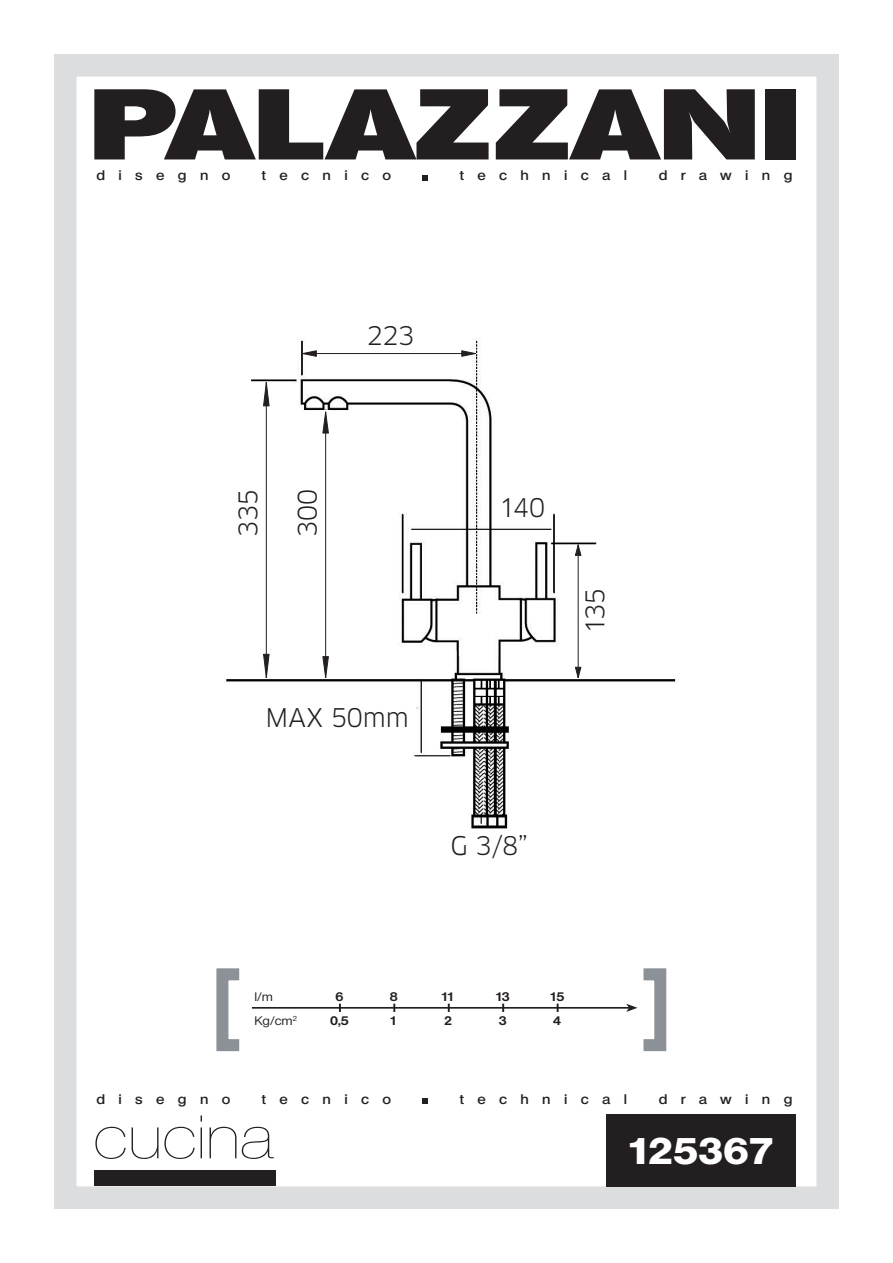
<style>
.page{position:relative;width:893px;height:1263px;background:#fff}
.page>*{position:absolute;margin:0;border:0;box-sizing:border-box;transform-origin:0 0}
.CODICE{font:200 60px "Helvetica Neue";color:#231f20;scale:1.15 1}
.CODICE-2{font:800 36px "Olympia";color:#fff;scale:1.1 1}
.t1{font:25.2px "Clan LF";color:#231f20}
.descrizione_prodotto{font:600 13.5px "Olympia";letter-spacing:.9em;color:#231f20;scale:1.1 1}
.portate{font:700 12px "Olympia";color:#231f20;scale:1.1 1}
.portate-2{font:500 12px "Olympia";color:#231f20;scale:1.1 1}
</style>
<div class="page">
<div style="left:54px;top:54px;width:785px;height:1155px;border:22px solid #dcdddf"></div>
<svg style="left:496px;top:89px;width:259px;height:70px"></svg>
<div style="left:765px;top:89px;width:31px;height:70px;background:#231f20"></div>
<svg style="left:94px;top:89px;width:395px;height:70px"></svg>
<svg style="left:422px;top:175px;width:6px;height:5px"></svg>
<svg style="left:422px;top:1098px;width:6px;height:6px"></svg>
<div style="left:606px;top:1114px;width:190px;height:72px;background:#231f20"></div>
<div style="left:216px;top:968px;width:29px;height:83px;border:12px solid #8c9197"></div>
<div style="left:637px;top:968px;width:29px;height:83px;border:12px solid #8c9197"></div>
<div style="left:94px;top:1170px;width:182px;height:16px;background:#231f20"></div>
<img style="left:226px;top:340px;width:450px;height:489px">
<hr style="left:578px;top:545px;width:1px;height:132px;background:#231f20">
<svg style="left:575px;top:667px;width:6px;height:11px"></svg>
<svg style="left:575px;top:545px;width:6px;height:11px"></svg>
<hr style="left:266px;top:383px;width:1px;height:294px;background:#231f20">
<svg style="left:263px;top:654px;width:6px;height:24px"></svg>
<svg style="left:263px;top:382px;width:6px;height:24px"></svg>
<hr style="left:325px;top:412px;width:1px;height:265px;background:#231f20">
<svg style="left:323px;top:656px;width:6px;height:22px"></svg>
<svg style="left:323px;top:412px;width:6px;height:21px"></svg>
<hr style="left:303px;top:353px;width:172px;height:1px;background:#231f20">
<svg style="left:303px;top:350px;width:14px;height:7px"></svg>
<svg style="left:461px;top:350px;width:15px;height:7px"></svg>
<hr style="left:252px;top:1007px;width:377px;height:2px;background:#231f20">
<svg style="left:626px;top:1004px;width:11px;height:8px"></svg>
<svg style="left:339px;top:1004px;width:2px;height:8px"></svg>
<svg style="left:393px;top:1004px;width:2px;height:8px"></svg>
<svg style="left:448px;top:1004px;width:2px;height:8px"></svg>
<svg style="left:502px;top:1004px;width:2px;height:8px"></svg>
<svg style="left:557px;top:1004px;width:2px;height:8px"></svg>
<p class="descrizione_prodotto" style="left:96px;top:168px;width:123px">disegno</p>
<p class="descrizione_prodotto" style="left:262px;top:168px;width:119px">tecnico</p>
<p class="descrizione_prodotto" style="left:460px;top:168px;width:154px">technical</p>
<p class="descrizione_prodotto" style="left:659px;top:168px;width:123px">drawing</p>
<p class="t1" style="left:367px;top:322px;width:49px">223</p>
<p class="t1" style="left:234px;top:537px;width:48px;rotate:-90deg">335</p>
<p class="t1" style="left:294px;top:537px;width:50px;rotate:-90deg">300</p>
<p class="t1" style="left:266px;top:704px;width:145px">MAX 50mm</p>
<p class="t1" style="left:501px;top:494px;width:46px">140</p>
<p class="t1" style="left:581px;top:632px;width:45px;rotate:-90deg">135</p>
<p class="t1" style="left:450px;top:832px;width:79px">G 3/8”</p>
<p class="portate-2" style="left:254px;top:989px;width:19px">l/m</p>
<p class="portate" style="left:335px;top:989px;width:9px">6</p>
<p class="portate" style="left:390px;top:989px;width:9px">8</p>
<p class="portate" style="left:441px;top:989px;width:14px">11</p>
<p class="portate" style="left:495px;top:989px;width:14px">13</p>
<p class="portate" style="left:550px;top:989px;width:15px">15</p>
<p class="portate-2" style="left:254px;top:1013px;width:40px">Kg/cm<sup>2</sup></p>
<p class="portate" style="left:330px;top:1013px;width:18px">0,5</p>
<p class="portate" style="left:390px;top:1013px;width:9px">1</p>
<p class="portate" style="left:444px;top:1013px;width:9px">2</p>
<p class="portate" style="left:499px;top:1013px;width:9px">3</p>
<p class="portate" style="left:553px;top:1013px;width:9px">4</p>
<p class="descrizione_prodotto" style="left:96px;top:1091px;width:123px">disegno</p>
<p class="descrizione_prodotto" style="left:262px;top:1091px;width:119px">tecnico</p>
<p class="descrizione_prodotto" style="left:460px;top:1091px;width:154px">technical</p>
<p class="descrizione_prodotto" style="left:659px;top:1091px;width:123px">drawing</p>
<p class="CODICE" style="left:93px;top:1102px;width:158px">cucina</p>
<p class="CODICE-2" style="left:628px;top:1130px;width:134px">125367</p>
</div>
